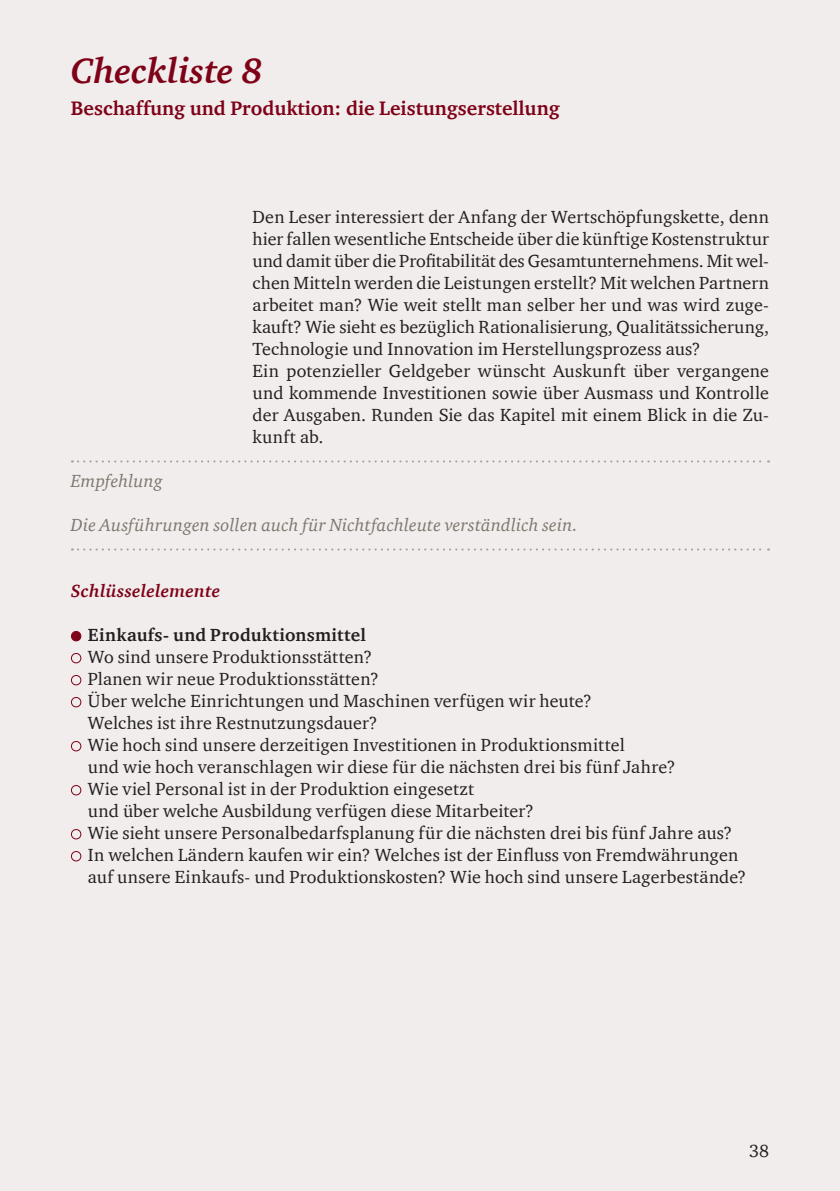
<style>
.page{position:relative;width:840px;height:1191px;background:#fff}
.page>*{position:absolute;margin:0;border:0;box-sizing:border-box;transform-origin:0 0}
.t1{font:italic 700 36px "ITC Charter Com";color:#7f0118}
.t2{font:700 20px "ITC Charter Com";color:#7f0118}
.t3{font:18px/22px "ITC Charter Com";letter-spacing:.01em;color:#231f20}
.t4{font:italic 18px "ITC Charter Com";letter-spacing:.01em;color:#80766f}
.t5{font:700 18px "ITC Charter Com";letter-spacing:.02em;color:#231f20}
.t6{font:italic 700 18px "ITC Charter Com";letter-spacing:.015em;color:#7f0118}
</style>
<div class="page">
<div style="left:0;top:0;width:839px;height:1191px;background:#f0edec"></div>
<svg style="left:72px;top:460px;width:696px;height:2px"></svg>
<svg style="left:72px;top:548px;width:696px;height:2px"></svg>
<svg style="left:71px;top:631px;width:11px;height:11px"></svg>
<svg style="left:71px;top:653px;width:11px;height:11px"></svg>
<svg style="left:71px;top:675px;width:11px;height:11px"></svg>
<svg style="left:71px;top:697px;width:11px;height:11px"></svg>
<svg style="left:71px;top:741px;width:11px;height:11px"></svg>
<svg style="left:71px;top:785px;width:11px;height:11px"></svg>
<svg style="left:71px;top:829px;width:11px;height:11px"></svg>
<svg style="left:71px;top:851px;width:11px;height:11px"></svg>
<h1 class="t1" style="left:71px;top:49px;width:193px">Checkliste 8</h1>
<p class="t2" style="left:71px;top:96px;width:490px">Beschaffung und Produktion: die Leistungserstellung</p>
<p class="t3" style="left:252px;top:206px;width:517px">Den Leser interessiert der Anfang der Wertschöpfungskette, denn hier fallen wesentliche Entscheide über die künftige Kostenstruktur und damit über die Profitabilität des Gesamtunternehmens. Mit wel&shy;chen Mitteln werden die Leistungen erstellt? Mit welchen Partnern arbeitet man? Wie weit stellt man selber her und was wird zuge&shy;kauft? Wie sieht es bezüglich Rationalisierung, Qualitätssicherung, Technologie und Innovation im Herstellungsprozess aus?<br>Ein potenzieller Geldgeber wünscht Auskunft über vergangene und kommende Investitionen sowie über Ausmass und Kontrolle der Ausgaben. Runden Sie das Kapitel mit einem Blick in die Zu&shy;kunft ab.</p>
<p class="t4" style="left:71px;top:470px;width:93px">Empfehlung</p>
<p class="t4" style="left:71px;top:514px;width:508px">Die Ausführungen sollen auch für Nichtfachleute verständlich sein.</p>
<p class="t6" style="left:71px;top:580px;width:151px">Schlüsselelemente</p>
<p class="t5" style="left:88px;top:624px;width:279px">Einkaufs- und Produktionsmittel</p>
<p class="t3" style="left:88px;top:646px;width:659px">Wo sind unsere Produktionsstätten?<br>Planen wir neue Produktionsstätten?<br>Über welche Einrichtungen und Maschinen verfügen wir heute?<br>Welches ist ihre Restnutzungsdauer?<br>Wie hoch sind unsere derzeitigen Investitionen in Produktionsmittel<br>und wie hoch veranschlagen wir diese für die nächsten drei bis fünf Jahre?<br>Wie viel Personal ist in der Produktion eingesetzt<br>und über welche Ausbildung verfügen diese Mitarbeiter?<br>Wie sieht unsere Personalbedarfsplanung für die nächsten drei bis fünf Jahre aus?<br>In welchen Ländern kaufen wir ein? Welches ist der Einfluss von Fremdwährungen auf unsere Einkaufs- und Produktionskosten? Wie hoch sind unsere Lagerbestände?</p>
<p class="t3" style="left:748px;top:1139px;width:22px">38</p>
</div>
